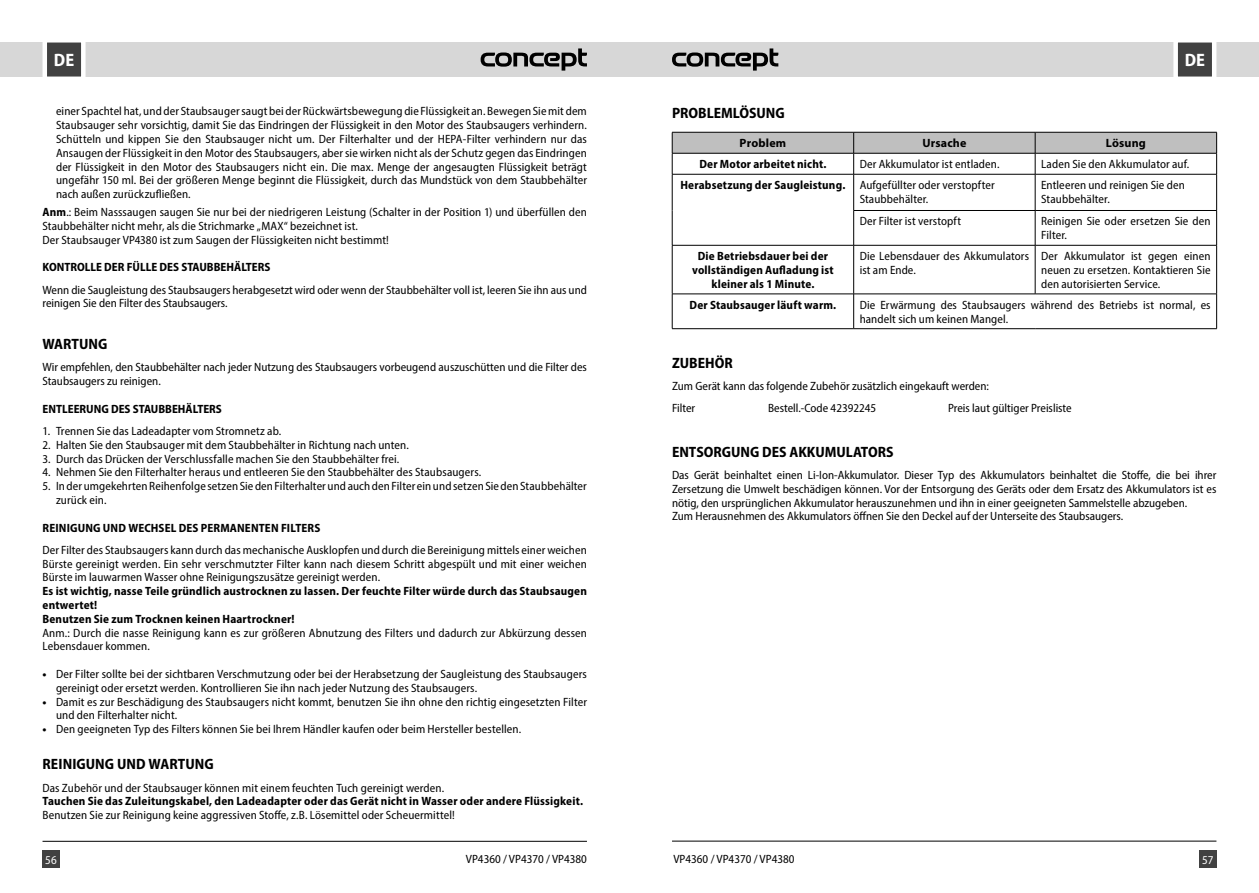
<style>
.page{position:relative;width:1259px;height:893px;background:#fff}
.page>*{position:absolute;margin:0;border:0;box-sizing:border-box;transform-origin:0 0}
.t1{font:700 semi-condensed 18px "Myriad Pro";color:#fff}
.t2{font:700 semi-condensed 15px "Myriad Pro";color:#000}
.t3{font:semi-condensed 12px/13.8px "Myriad Pro";letter-spacing:.005em;color:#000}
.t4{font:700 semi-condensed 12px/13.8px "Myriad Pro";letter-spacing:.015em;color:#000;text-align:center}
.t5{font:700 12px "Myriad Pro";letter-spacing:.015em;color:#000}
.t6{font:semi-condensed 12px "Myriad Pro";color:#fff}
.s1{font-weight:700}
.s2{font-weight:700;font-stretch:normal}
</style>
<div class="page">
<div style="left:629px;top:43px;width:630px;height:34px;background:#d7d7d7"></div>
<div style="left:0;top:43px;width:629px;height:34px;background:#d7d7d7"></div>
<div style="left:43px;top:850px;width:17px;height:17px;background:#414141"></div>
<div style="left:1199px;top:850px;width:17px;height:17px;background:#414141"></div>
<svg style="left:672px;top:48px;width:106px;height:23px"></svg>
<svg style="left:480px;top:48px;width:107px;height:23px"></svg>
<svg style="left:1171px;top:42px;width:47px;height:35px"></svg>
<svg style="left:40px;top:42px;width:48px;height:35px"></svg>
<hr style="left:672px;top:841px;width:544px;height:1px;background:#000">
<hr style="left:43px;top:841px;width:544px;height:1px;background:#000">
<svg style="left:672px;top:132px;width:545px;height:42px"></svg>
<hr style="left:672px;top:174px;width:181px;height:1px;background:#000">
<hr style="left:672px;top:174px;width:1px;height:36px;background:#000">
<hr style="left:853px;top:174px;width:182px;height:1px;background:#000">
<hr style="left:853px;top:174px;width:1px;height:36px;background:#000">
<hr style="left:1035px;top:174px;width:181px;height:1px;background:#000">
<hr style="left:1035px;top:174px;width:1px;height:36px;background:#000">
<hr style="left:1216px;top:174px;width:1px;height:36px;background:#000">
<hr style="left:672px;top:210px;width:1px;height:35px;background:#000">
<hr style="left:853px;top:210px;width:182px;height:1px;background:#000">
<hr style="left:853px;top:211px;width:1px;height:34px;background:#000">
<hr style="left:1035px;top:210px;width:181px;height:1px;background:#000">
<hr style="left:1035px;top:211px;width:1px;height:34px;background:#000">
<hr style="left:1216px;top:211px;width:1px;height:34px;background:#000">
<hr style="left:672px;top:245px;width:181px;height:1px;background:#000">
<hr style="left:672px;top:245px;width:1px;height:49px;background:#000">
<hr style="left:853px;top:245px;width:182px;height:1px;background:#000">
<hr style="left:853px;top:245px;width:1px;height:49px;background:#000">
<hr style="left:1035px;top:245px;width:181px;height:1px;background:#000">
<hr style="left:1035px;top:245px;width:1px;height:49px;background:#000">
<hr style="left:1216px;top:245px;width:1px;height:49px;background:#000">
<hr style="left:672px;top:294px;width:181px;height:1px;background:#000">
<hr style="left:672px;top:294px;width:1px;height:34px;background:#000">
<hr style="left:853px;top:294px;width:182px;height:1px;background:#000">
<hr style="left:853px;top:294px;width:1px;height:34px;background:#000">
<hr style="left:1035px;top:294px;width:181px;height:1px;background:#000">
<hr style="left:1216px;top:294px;width:1px;height:34px;background:#000">
<hr style="left:672px;top:328px;width:181px;height:1px;background:#000">
<hr style="left:853px;top:328px;width:182px;height:1px;background:#000">
<hr style="left:1035px;top:328px;width:181px;height:1px;background:#000">
<h1 class="t1" style="left:54px;top:48px;width:22px">DE</h1>
<h1 class="t1" style="left:1184px;top:48px;width:22px">DE</h1>
<p class="t2" style="left:672px;top:103px;width:114px">PROBLEMLÖSUNG</p>
<p class="t5" style="left:739px;top:135px;width:48px">Problem</p>
<p class="t5" style="left:922px;top:135px;width:46px">Ursache</p>
<p class="t5" style="left:1106px;top:135px;width:42px">Lösung</p>
<p class="t4" style="left:699px;top:157px;width:129px">Der Motor arbeitet nicht.</p>
<p class="t3" style="left:859px;top:157px;width:141px">Der Akkumulator ist entladen.</p>
<p class="t3" style="left:1041px;top:157px;width:150px">Laden Sie den Akkumulator auf.</p>
<p class="t3" style="left:859px;top:178px;width:136px;text-indent:-179px"><span class="s1">Herabsetzung der Saugleistung.</span> Aufgefüllter oder verstopfter<br>Staubbehälter.</p>
<p class="t3" style="left:1041px;top:178px;width:145px">Entleeren und reinigen Sie den<br>Staubbehälter.</p>
<p class="t3" style="left:859px;top:214px;width:103px">Der Filter ist verstopft</p>
<p class="t3" style="left:1041px;top:214px;width:171px">Reinigen Sie oder ersetzen Sie den<br>Filter.</p>
<p class="t4" style="left:692px;top:249px;width:143px">Die Betriebsdauer bei der vollständigen Aufladung ist kleiner als 1 Minute.</p>
<p class="t3" style="left:859px;top:249px;width:171px">Die Lebensdauer des Akkumulators ist am Ende.</p>
<p class="t3" style="left:1041px;top:249px;width:171px;text-align:justify">Der Akkumulator ist gegen einen neuen zu ersetzen. Kontaktieren Sie den autorisierten Service.</p>
<p class="t4" style="left:689px;top:298px;width:148px">Der Staubsauger läuft warm.</p>
<p class="t3" style="left:859px;top:298px;width:352px">Die Erwärmung des Staubsaugers während des Betriebs ist normal, es handelt sich um keinen Mangel.</p>
<p class="t2" style="left:672px;top:353px;width:62px">ZUBEHÖR</p>
<p class="t3" style="left:672px;top:374px;width:318px;line-height:22.4px">Zum Gerät kann das folgende Zubehör zusätzlich eingekauft werden:<br>Filter</p>
<p class="t3" style="left:56px;top:104px;width:532px;text-align:justify">einer Spachtel hat, und der Staubsauger saugt bei der Rückwärtsbewegung die Flüssigkeit an. Bewegen Sie mit dem Staubsauger sehr vorsichtig, damit Sie das Eindringen der Flüssigkeit in den Motor des Staubsaugers verhindern.<br>Schütteln und kippen Sie den Staubsauger nicht um. Der Filterhalter und der HEPA-Filter verhindern nur das Ansaugen der Flüssigkeit in den Motor des Staubsaugers, aber sie wirken nicht als der Schutz gegen das Eindringen der Flüssigkeit in den Motor des Staubsaugers nicht ein. Die max. Menge der angesaugten Flüssigkeit beträgt ungefähr 150 ml. Bei der größeren Menge beginnt die Flüssigkeit, durch das Mundstück von dem Staubbehälter nach außen zurückzufließen.</p>
<p class="t3" style="left:43px;top:205px;width:546px"><span class="s1">Anm</span>.: Beim Nasssaugen saugen Sie nur bei der niedrigeren Leistung (Schalter in der Position 1) und überfüllen den<br>Staubbehälter nicht mehr, als die Strichmarke „MAX“ bezeichnet ist.<br>Der Staubsauger VP4380 ist zum Saugen der Flüssigkeiten nicht bestimmt!</p>
<p class="t4" style="left:43px;top:260px;width:229px">KONTROLLE DER FÜLLE DES STAUBBEHÄLTERS</p>
<p class="t3" style="left:43px;top:283px;width:546px">Wenn die Saugleistung des Staubsaugers herabgesetzt wird oder wenn der Staubbehälter voll ist, leeren Sie ihn aus und reinigen Sie den Filter des Staubsaugers.</p>
<p class="t2" style="left:43px;top:334px;width:66px">WARTUNG</p>
<p class="t3" style="left:43px;top:360px;width:546px">Wir empfehlen, den Staubbehälter nach jeder Nutzung des Staubsaugers vorbeugend auszuschütten und die Filter des<br>Staubsaugers zu reinigen.</p>
<p class="t4" style="left:43px;top:401px;width:181px">ENTLEERUNG DES STAUBBEHÄLTERS</p>
<p class="t3" style="left:43px;top:424px;width:240px">1. Trennen Sie das Ladeadapter vom Stromnetz ab.</p>
<p class="t3" style="left:43px;top:438px;width:368px">2. Halten Sie den Staubsauger mit dem Staubbehälter in Richtung nach unten.</p>
<p class="t3" style="left:43px;top:451px;width:358px">3. Durch das Drücken der Verschlussfalle machen Sie den Staubbehälter frei.</p>
<p class="t3" style="left:43px;top:465px;width:440px">4. Nehmen Sie den Filterhalter heraus und entleeren Sie den Staubbehälter des Staubsaugers.</p>
<p class="t3" style="left:56px;top:479px;width:532px;text-indent:-14px">5. In der umgekehrten Reihenfolge setzen Sie den Filterhalter und auch den Filter ein und setzen Sie den Staubbehälter zurück ein.</p>
<p class="t4" style="left:43px;top:520px;width:279px">REINIGUNG UND WECHSEL DES PERMANENTEN FILTERS</p>
<p class="t3" style="left:43px;top:543px;width:546px;text-align:justify">Der Filter des Staubsaugers kann durch das mechanische Ausklopfen und durch die Bereinigung mittels einer weichen Bürste gereinigt werden. Ein sehr verschmutzter Filter kann nach diesem Schritt abgespült und mit einer weichen Bürste im lauwarmen Wasser ohne Reinigungszusätze gereinigt werden.</p>
<p class="t4" style="left:43px;top:584px;width:546px;text-align:left">Es ist wichtig, nasse Teile gründlich austrocknen zu lassen. Der feuchte Filter würde durch das Staubsaugen entwertet!<br>Benutzen Sie zum Trocknen keinen Haartrockner!</p>
<p class="t3" style="left:43px;top:625px;width:546px">Anm.: Durch die nasse Reinigung kann es zur größeren Abnutzung des Filters und dadurch zur Abkürzung dessen<br>Lebensdauer kommen.</p>
<p class="t3" style="left:56px;top:667px;width:532px;text-indent:-14px"><span class="s2">•</span> Der Filter sollte bei der sichtbaren Verschmutzung oder bei der Herabsetzung der Saugleistung des Staubsaugers gereinigt oder ersetzt werden. Kontrollieren Sie ihn nach jeder Nutzung des Staubsaugers.</p>
<p class="t3" style="left:56px;top:694px;width:532px;text-indent:-14px"><span class="s2">•</span> Damit es zur Beschädigung des Staubsaugers nicht kommt, benutzen Sie ihn ohne den richtig eingesetzten Filter und den Filterhalter nicht.</p>
<p class="t3" style="left:43px;top:722px;width:480px"><span class="s2">•</span> Den geeigneten Typ des Filters können Sie bei Ihrem Händler kaufen oder beim Hersteller bestellen.</p>
<p class="t2" style="left:43px;top:755px;width:173px">REINIGUNG UND WARTUNG</p>
<p class="t3" style="left:43px;top:780px;width:403px">Das Zubehör und der Staubsauger können mit einem feuchten Tuch gereinigt werden.</p>
<p class="t4" style="left:43px;top:794px;width:542px">Tauchen Sie das Zuleitungskabel, den Ladeadapter oder das Gerät nicht in Wasser oder andere Flüssigkeit.</p>
<p class="t3" style="left:43px;top:808px;width:414px">Benutzen Sie zur Reinigung keine aggressiven Stoffe, z.B. Lösemittel oder Scheuermittel!</p>
<p class="t3" style="left:768px;top:401px;width:110px">Bestell.-Code 42392245</p>
<p class="t3" style="left:948px;top:401px;width:125px">Preis laut gültiger Preisliste</p>
<p class="t2" style="left:672px;top:442px;width:223px">ENTSORGUNG DES AKKUMULATORS</p>
<p class="t3" style="left:672px;top:468px;width:546px">Das Gerät beinhaltet einen Li-Ion-Akkumulator. Dieser Typ des Akkumulators beinhaltet die Stoffe, die bei ihrer Zersetzung die Umwelt beschädigen können. Vor der Entsorgung des Geräts oder dem Ersatz des Akkumulators ist es nötig, den ursprünglichen Akkumulator herauszunehmen und ihn in einer geeigneten Sammelstelle abzugeben.<br>Zum Herausnehmen des Akkumulators öffnen Sie den Deckel auf der Unterseite des Staubsaugers.</p>
<p class="t6" style="left:45px;top:852px;width:13px">56</p>
<p class="t3" style="left:466px;top:851px;width:123px">VP4360 / VP4370 / VP4380</p>
<p class="t3" style="left:673px;top:851px;width:123px">VP4360 / VP4370 / VP4380</p>
<p class="t6" style="left:1202px;top:852px;width:13px">57</p>
</div>
